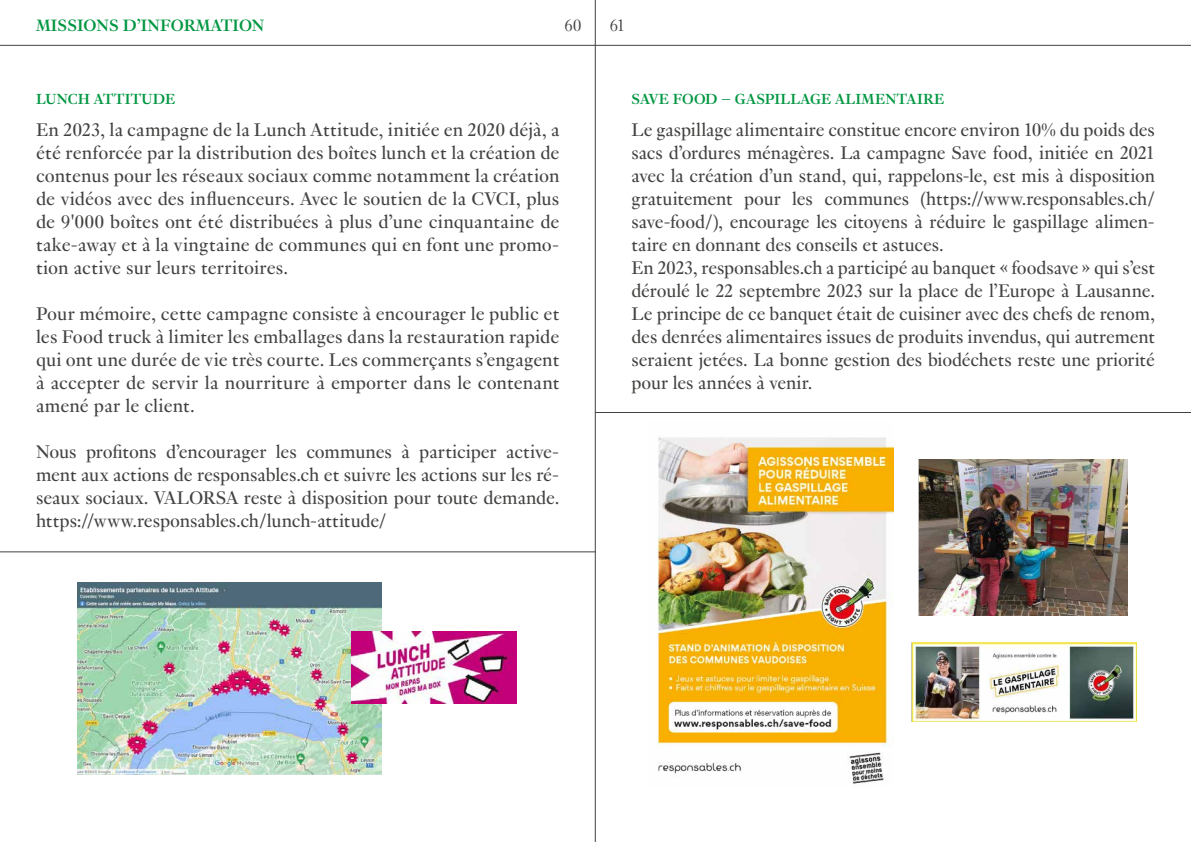
<style>
.page{position:relative;width:1191px;height:842px;background:#fff}
.page>*{position:absolute;margin:0;border:0;box-sizing:border-box;transform-origin:0 0}
.t1{font:20px/23px "Genath";letter-spacing:-.005em;color:#424241;text-align:justify}
.t2{font:700 18px "Genath";letter-spacing:.01em;color:#009641}
.t3{font:300 18px "Genath";color:#424241}
.t4{font:700 16px "Genath";letter-spacing:.015em;color:#009641}
</style>
<div class="page">
<hr style="left:595px;top:0;width:1px;height:842px;background:#424241">
<hr style="left:0;top:45px;width:1191px;height:1px;background:#424241">
<img style="left:919px;top:460px;width:208px;height:156px">
<img style="left:911px;top:642px;width:225px;height:79px">
<img style="left:657px;top:437px;width:236px;height:347px">
<img style="left:78px;top:583px;width:303px;height:191px">
<img style="left:351px;top:631px;width:165px;height:72px">
<hr style="left:595px;top:412px;width:596px;height:1px;background:#424241">
<hr style="left:0;top:552px;width:596px;height:1px;background:#424241">
<p class="t2" style="left:36px;top:12px;width:230px">MISSIONS D’INFORMATION</p>
<p class="t3" style="left:564px;top:12px;width:18px">60</p>
<p class="t3" style="left:609px;top:12px;width:17px">61</p>
<p class="t4" style="left:36px;top:88px;width:141px">LUNCH ATTITUDE</p>
<p class="t1" style="left:36px;top:116px;width:525px">En 2023, la campagne de la Lunch Attitude, initiée en 2020 déjà, a été renforcée par la distribution des boîtes lunch et la création de contenus pour les réseaux sociaux comme notamment la création de vidéos avec des influenceurs. Avec le soutien de la CVCI, plus de 9'000 boîtes ont été distribuées à plus d’une cinquantaine de take-away et à la vingtaine de communes qui en font une promo&shy;tion active sur leurs territoires.</p>
<p class="t1" style="left:36px;top:300px;width:525px">Pour mémoire, cette campagne consiste à encourager le public et les Food truck à limiter les emballages dans la restauration rapide qui ont une durée de vie très courte. Les commerçants s’engagent à accepter de servir la nourriture à emporter dans le contenant amené par le client.</p>
<p class="t1" style="left:36px;top:438px;width:525px">Nous profitons d’encourager les communes à participer active&shy;ment aux actions de responsables.ch et suivre les actions sur les ré&shy;seaux sociaux. VALORSA reste à disposition pour toute demande. https://www.responsables.ch/lunch-attitude/</p>
<p class="t4" style="left:631px;top:88px;width:314px">SAVE FOOD – GASPILLAGE ALIMENTAIRE</p>
<p class="t1" style="left:631px;top:116px;width:525px;text-align:left">Le gaspillage alimentaire constitue encore environ 10% du poids des sacs d’ordures ménagères. La campagne Save food, initiée en 2021 avec la création d’un stand, qui, rappelons-le, est mis à disposition gratuitement pour les communes (https://www.responsables.ch/ save-food/), encourage les citoyens à réduire le gaspillage alimen&shy;taire en donnant des conseils et astuces.<br>En 2023, responsables.ch a participé au banquet « foodsave » qui s’est déroulé le 22 septembre 2023 sur la place de l’Europe à Lausanne.<br>Le principe de ce banquet était de cuisiner avec des chefs de renom, des denrées alimentaires issues de produits invendus, qui autrement seraient jetées. La bonne gestion des biodéchets reste une priorité pour les années à venir.</p>
</div>
